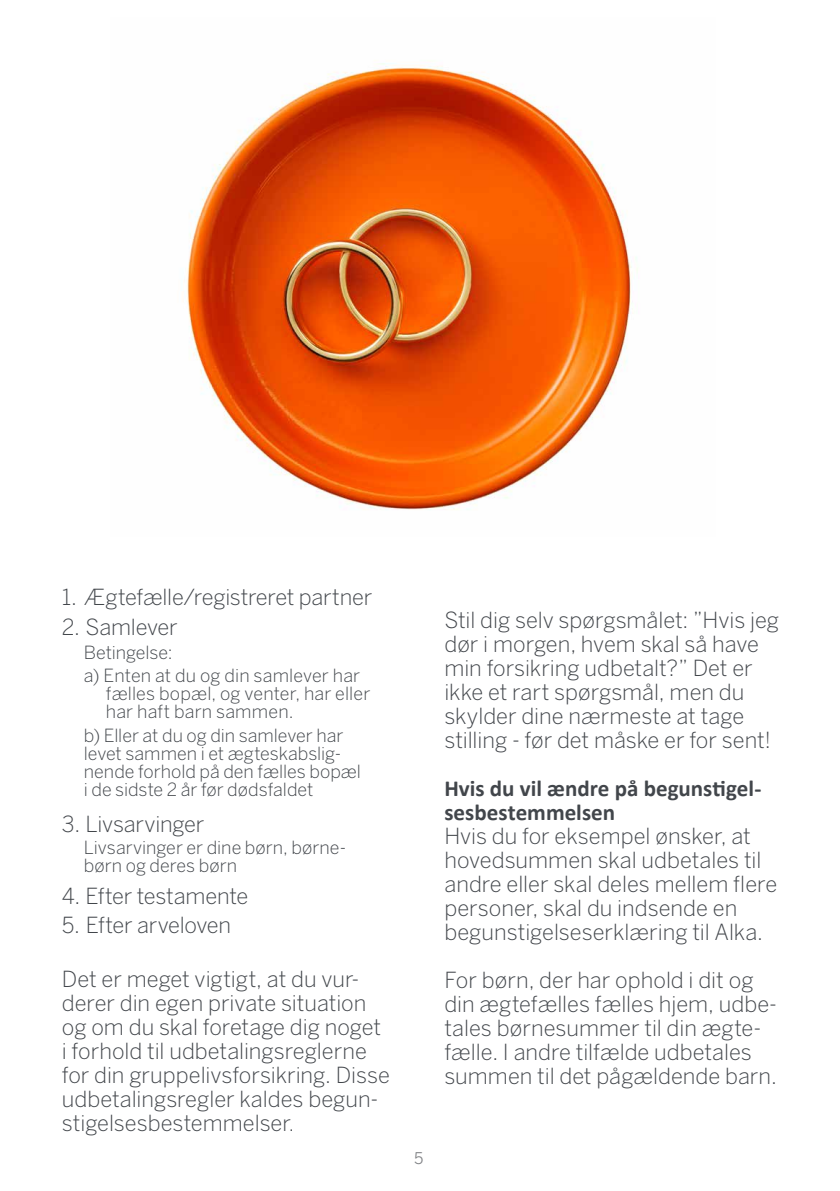
<style>
.page{position:relative;width:840px;height:1191px;background:#fff}
.page>*{position:absolute;margin:0;border:0;box-sizing:border-box;transform-origin:0 0}
.t1{font:700 23px/24px "Calibri";color:#42464b}
.t2{font:300 22px/24px "Benton Sans";color:#42464b}
.t3{font:300 18px/18px "Benton Sans";color:#42464b}
.t4{font:16px "Benton Sans";color:#808285}
.s1{font-size:20px}
</style>
<div class="page">
<img style="left:187px;top:63px;width:451px;height:447px">
<p class="t2" style="left:62px;top:585px;width:312px">1. Ægtefælle/registreret partner</p>
<p class="t2" style="left:62px;top:615px;width:117px">2. Samlever</p>
<p class="t3" style="left:84px;top:640px;width:278px;line-height:23.6px">Betingelse:<br>a) Enten at du og din samlever har</p>
<p class="t3" style="left:106px;top:684px;width:266px">fælles bopæl, og venter, har eller har haft barn sammen.</p>
<p class="t3" style="left:84px;top:726px;width:278px">b) Eller at du og din samlever har levet sammen i et ægteskabslig&shy;nende forhold på den fælles bopæl i de sidste 2 år før dødsfaldet</p>
<p class="t2" style="left:62px;top:811px;width:144px">3. Livsarvinger</p>
<p class="t3" style="left:84px;top:838px;width:263px">Livsarvinger er dine børn, børne&shy;børn og deres børn</p>
<p class="t2" style="left:62px;top:883px;width:188px">4. Efter testamente</p>
<p class="t2" style="left:62px;top:913px;width:171px">5. Efter arveloven</p>
<p class="t2" style="left:62px;top:966px;width:329px">Det er meget vigtigt, at du vur&shy;derer din egen private situation og om du skal foretage dig noget i forhold til udbetalingsreglerne for din gruppelivsforsikring. Disse udbetalingsregler kaldes begun&shy;stigelsesbestemmelser<span class="s1">.</span></p>
<p class="t2" style="left:444px;top:607px;width:336px">Stil dig selv spørgsmålet: ”Hvis jeg dør i morgen, hvem skal så have min forsikring udbetalt?” Det er ikke et rart spørgsmål, men du skylder dine nærmeste at tage stilling - før det måske er for sent!</p>
<p class="t1" style="left:444px;top:775px;width:318px">Hvis du vil ændre på begunstigel&shy;sesbestemmelsen</p>
<p class="t2" style="left:444px;top:823px;width:334px">Hvis du for eksempel ønsker, at hovedsummen skal udbetales til andre eller skal deles mellem flere personer, skal du indsende en begunstigelseserklæring til Alka.</p>
<p class="t2" style="left:444px;top:967px;width:334px">For børn, der har ophold i dit og din ægtefælles fælles hjem, udbe&shy;tales børnesummer til din ægte&shy;fælle. I andre tilfælde udbetales summen til det pågældende barn.</p>
<p class="t4" style="left:414px;top:1148px;width:11px">5</p>
</div>
